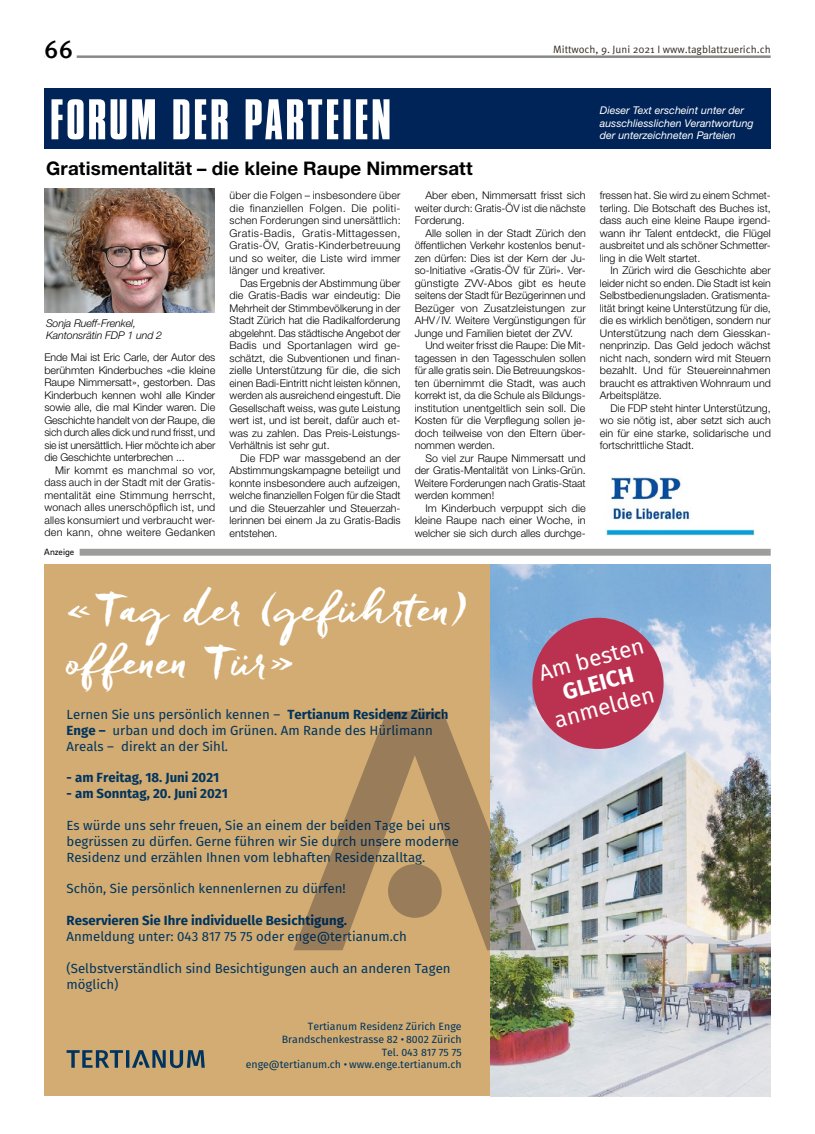
<style>
.page{position:relative;width:815px;height:1134px;background:#fff}
.page>*{position:absolute;margin:0;border:0;box-sizing:border-box;transform-origin:0 0}
.t1{font:44.12px/53px "Freeland";color:#fff}
.t2{font:500 25px "Meta Pro";color:#000}
.t3{font:22.5px "Fira Sans";color:#fff}
.t4{font:700 22.5px "Fira Sans";color:#fff}
.t5{font:700 18.75px "Helvetica Neue LT Std";letter-spacing:.005em;color:#000}
.t6{font:13.25px/15.9px "Fira Sans";color:#00345e}
.t7{font:700 13.25px "Fira Sans";color:#00345e}
.t8{font:13.25px "Fira Sans";color:#002b4e}
.t9{font:300 10.62px/12.5px "Helvetica Neue LT Std";color:#000;text-align:justify}
.t10{font:10.62px/12.8px "Fira Sans";color:#00345e;text-align:right}
.t11{font:italic 10.62px/12.5px "Helvetica Neue LT Std";color:#fff}
.t12{font:10.62px "Meta Pro Norm";color:#332a1f}
.t13{font:italic 300 10.62px/12.5px "Helvetica Neue LT Std";letter-spacing:-.01em;color:#000}
.t14{font:9.38px "Brix Sans";color:#000}
.s1{font-weight:700}
.s2{font-weight:700;color:#002b4e}
.s3{color:#002b4e}
</style>
<div class="page">
<hr style="left:44px;top:55px;width:727px;height:3px;background:#898a88">
<hr style="left:44px;top:54px;width:33px;height:4px;background:#fff">
<img style="left:45px;top:188px;width:170px;height:124px">
<div style="left:44px;top:89px;width:727px;height:60px;background:#002458"></div>
<img style="left:606px;top:477px;width:149px;height:58px">
<svg style="left:52px;top:99px;width:337px;height:40px"></svg>
<div style="left:44px;top:547px;width:727px;height:10px;background:#ebebeb"></div>
<div style="left:44px;top:549px;width:727px;height:7px;background:#9d9d9c"></div>
<div style="left:44px;top:547px;width:36px;height:10px;background:#fff"></div>
<div style="left:44px;top:564px;width:446px;height:532px;background:#d2ac72"></div>
<img style="left:490px;top:564px;width:281px;height:532px">
<svg style="left:67px;top:1050px;width:138px;height:18px"></svg>
<svg style="left:532px;top:618px;width:133px;height:133px;background:#b95673"></svg>
<svg style="left:293px;top:711px;width:197px;height:239px"></svg>
<img style="left:490px;top:832px;width:46px;height:118px">
<div style="left:388px;top:864px;width:54px;height:54px;background:#997d5b;border-radius:50%"></div>
<h2 class="t2" style="left:44px;top:30px;width:30px">66</h2>
<p class="t12" style="left:553px;top:41px;width:219px">Mittwoch, 9. Juni 2021 I www.tagblattzuerich.ch</p>
<h3 class="t5" style="left:46px;top:157px;width:428px">Gratismentalität – die kleine Raupe Nimmersatt</h3>
<p class="t13" style="left:46px;top:316px;width:118px">Sonja Rueff-Frenkel,<br>Kantonsrätin FDP 1 und 2</p>
<p class="t9" style="left:44px;top:351px;width:172px">Ende Mai ist Eric Carle, der Autor des berühmten Kinderbuches «die kleine Raupe Nimmersatt», gestorben. Das Kinderbuch kennen wohl alle Kinder sowie alle, die mal Kinder waren. Die Geschichte handelt von der Raupe, die sich durch alles dick und rund frisst, und sie ist unersättlich. Hier möchte ich aber die Geschichte unterbrechen ...</p>
<p class="t9" style="left:44px;top:463px;width:173px;text-indent:11px">Mir kommt es manchmal so vor, dass auch in der Stadt mit der Gratis&shy;mentalität eine Stimmung herrscht, wonach alles unerschöpflich ist, und alles konsumiert und verbraucht wer&shy;den kann, ohne weitere Gedanken</p>
<p class="t14" style="left:44px;top:546px;width:32px">Anzeige</p>
<p class="t9" style="left:230px;top:189px;width:173px">über die Folgen – insbesondere über die finanziellen Folgen. Die politi&shy;schen Forderungen sind unersättlich:<br>Gratis-Badis, Gratis-Mittagessen, Gratis-ÖV, Gratis-Kinderbetreuung und so weiter, die Liste wird immer länger und kreativer.</p>
<p class="t9" style="left:230px;top:277px;width:173px;text-indent:11px">Das Ergebnis der Abstimmung über die Gratis-Badis war eindeutig: Die Mehrheit der Stimmbevölkerung in der Stadt Zürich hat die Radikalforderung abgelehnt. Das städtische Angebot der Badis und Sportanlagen wird ge&shy;schätzt, die Subventionen und finan&shy;zielle Unterstützung für die, die sich einen Badi-Eintritt nicht leisten können, werden als ausreichend eingestuft. Die Gesellschaft weiss, was gute Leistung wert ist, und ist bereit, dafür auch et&shy;was zu zahlen. Das Preis-Leistungs-Verhältnis ist sehr gut.</p>
<p class="t9" style="left:230px;top:452px;width:173px;text-indent:11px">Die FDP war massgebend an der Abstimmungskampagne beteiligt und konnte insbesondere auch aufzeigen, welche finanziellen Folgen für die Stadt und die Steuerzahler und Steuerzah&shy;lerinnen bei einem Ja zu Gratis-Badis entstehen.</p>
<p class="t9" style="left:415px;top:189px;width:172px;text-indent:11px">Aber eben, Nimmersatt frisst sich weiter durch: Gratis-ÖV ist die nächste Forderung.</p>
<p class="t9" style="left:415px;top:227px;width:173px;text-indent:11px">Alle sollen in der Stadt Zürich den öffentlichen Verkehr kostenlos benut&shy;zen dürfen: Dies ist der Kern der Ju&shy;so-Initiative «Gratis-ÖV für Züri». Ver&shy;günstigte ZVV-Abos gibt es heute seitens der Stadt für Bezügerinnen und Bezüger von Zusatzleistungen zur AHV/IV. Weitere Vergünstigungen für Junge und Familien bietet der ZVV.</p>
<p class="t9" style="left:415px;top:339px;width:173px;text-indent:11px">Und weiter frisst die Raupe: Die Mit&shy;tagessen in den Tagesschulen sollen für alle gratis sein. Die Betreuungskos&shy;ten übernimmt die Stadt, was auch korrekt ist, da die Schule als Bildungs&shy;institution unentgeltlich sein soll. Die Kosten für die Verpflegung sollen je&shy;doch teilweise von den Eltern über&shy;nommen werden.</p>
<p class="t9" style="left:415px;top:452px;width:172px;text-indent:11px">So viel zur Raupe Nimmersatt und der Gratis-Mentalität von Links-Grün.<br>Weitere Forderungen nach Gratis-Staat werden kommen!</p>
<p class="t9" style="left:415px;top:502px;width:173px;text-indent:11px">Im Kinderbuch verpuppt sich die kleine Raupe nach einer Woche, in welcher sie sich durch alles durchge-</p>
<p class="t11" style="left:600px;top:104px;width:155px">Dieser Text erscheint unter der ausschliesslichen Verantwortung der unterzeichneten Parteien</p>
<p class="t9" style="left:600px;top:189px;width:173px">fressen hat. Sie wird zu einem Schmet&shy;terling. Die Botschaft des Buches ist, dass auch eine kleine Raupe irgend&shy;wann ihr Talent entdeckt, die Flügel ausbreitet und als schöner Schmetter&shy;ling in die Welt startet.</p>
<p class="t9" style="left:600px;top:264px;width:173px;text-indent:11px">In Zürich wird die Geschichte aber leider nicht so enden. Die Stadt ist kein Selbstbedienungsladen. Gratismenta&shy;lität bringt keine Unterstützung für die, die es wirklich benötigen, sondern nur Unterstützung nach dem Giesskan&shy;nenprinzip. Das Geld jedoch wächst nicht nach, sondern wird mit Steuern bezahlt. Und für Steuereinnahmen braucht es attraktiven Wohnraum und Arbeitsplätze.</p>
<p class="t9" style="left:600px;top:402px;width:173px;text-indent:11px">Die FDP steht hinter Unterstützung, wo sie nötig ist, aber setzt sich auch ein für eine starke, solidarische und fortschrittliche Stadt.</p>
<h1 class="t1" style="left:67px;top:580px;width:404px">«Tag der (geführten) offenen Tür»</h1>
<p class="t6" style="left:67px;top:706px;width:383px">Lernen Sie uns persönlich kennen – <span class="s1">Tertianum Resi</span><span class="s2">denz Zürich<br></span><span class="s1">Enge –</span> urban und doch im Grünen. Am Rande des H<span class="s3">ürlimann<br></span>Areals – direkt an der Sihl.</p>
<p class="t7" style="left:67px;top:766px;width:154px">- am Freitag, 18. Juni 2021</p>
<p class="t7" style="left:67px;top:782px;width:163px">- am Sonntag, 20. Juni 2021</p>
<p class="t6" style="left:67px;top:817px;width:394px">Es würde uns sehr freuen, Sie an einem der b<span class="s3">eiden Ta</span>ge bei u<span class="s3">ns </span>begrüssen zu dürfen. Gerne führen wir Sie d<span class="s3">urch unse</span>re moder<span class="s3">ne<br></span>Residenz und erzählen Ihnen vom lebhafte<span class="s3">n Residen</span>zallta .</p>
<p class="t6" style="left:67px;top:880px;width:281px">Schön, Sie persönlich kennenlernen zu d<span class="s3">ürfen!</span></p>
<p class="t6" style="left:67px;top:912px;width:342px"><span class="s1">Reservieren Sie Ihre individuelle Besic</span><span class="s2">htigung.<br></span>Anmeldung unter: 043 817 75 75 oder e<span class="s3">nge@tert</span>ianum.ch</p>
<p class="t6" style="left:67px;top:960px;width:386px">(Selbstverständlich sind Besichtigungen auch an anderen Tagen möglich)</p>
<p class="t8" style="left:415px;top:847px;width:8px">g</p>
<p class="t10" style="left:246px;top:1020px;width:218px">Tertianum Residenz Zürich Enge Brandschenkestrasse 82 • 8002 Zürich<br>Tel. 043 817 75 75<br>enge@tertianum.ch • www.enge.tertianum.ch</p>
<h3 class="t3" style="left:535px;top:657px;width:109px;rotate:-15deg">Am besten</h3>
<h3 class="t4" style="left:558px;top:674px;width:74px;rotate:-15deg">GLEICH</h3>
<h3 class="t3" style="left:550px;top:704px;width:104px;rotate:-15deg">anmelden</h3>
</div>
